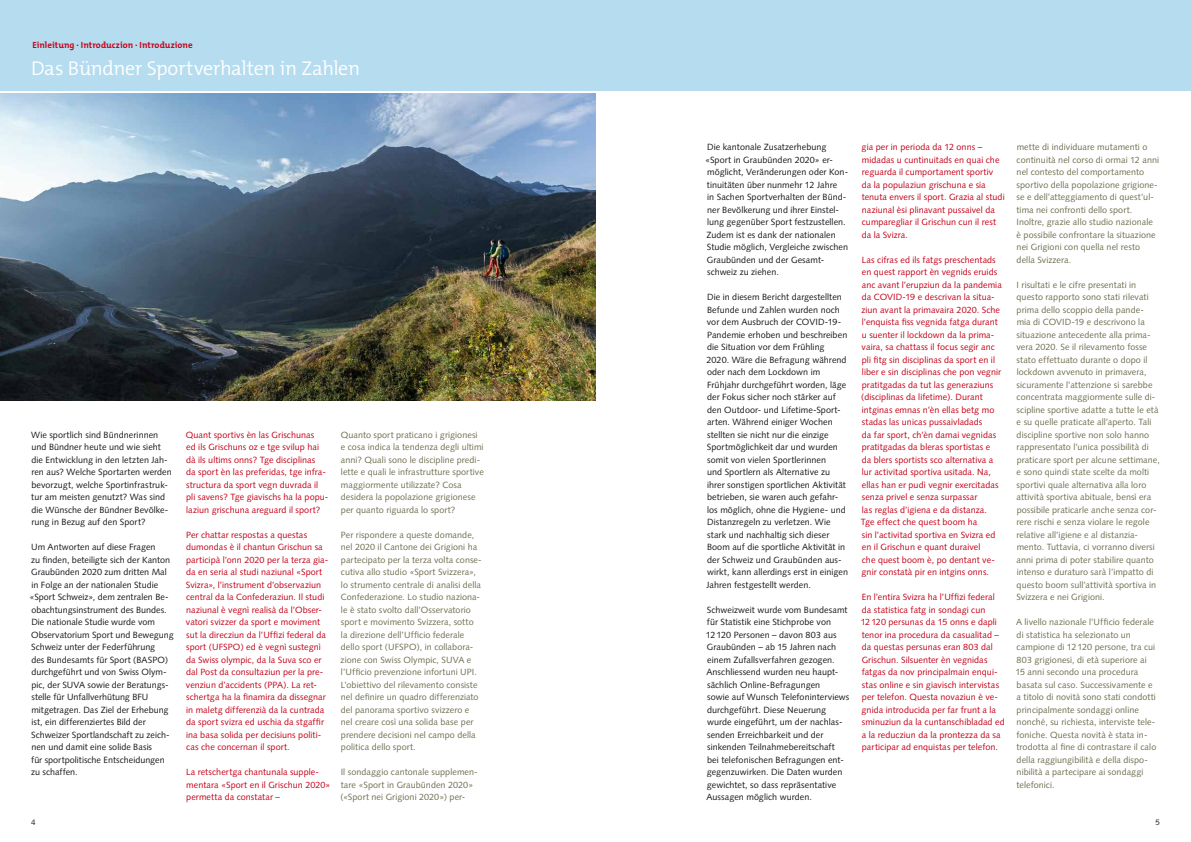
<style>
.page{position:relative;width:1191px;height:842px;background:#fff}
.page>*{position:absolute;margin:0;border:0;box-sizing:border-box;transform-origin:0 0}
.t1{font:300 20px "The Mix B4";letter-spacing:-.015em;color:#fff}
.t2{font:9px/12.5px "Syntax";letter-spacing:.005em;color:#716e51}
.t3{font:9px/12.5px "Syntax";letter-spacing:.005em;color:#c50219}
.t4{font:9px/12.5px "Syntax";letter-spacing:.005em;color:#1a171c}
.t5{font:700 9px "The Mix B7";letter-spacing:.005em;color:#c50219}
.t6{font:8px "Syntax";color:#1a171c}
</style>
<div class="page">
<div style="left:0;top:0;width:595px;height:91px;background:#b6dcef"></div>
<div style="left:595px;top:0;width:596px;height:91px;background:#b6dcef"></div>
<img style="left:0;top:94px;width:595px;height:306px">
<p class="t5" style="left:32px;top:40px;width:162px">Einleitung · Introduczion · Introduzione</p>
<h1 class="t1" style="left:31px;top:58px;width:330px">Das Bündner Sportverhalten in Zahlen</h1>
<p class="t4" style="left:31px;top:428px;width:142px">Wie sportlich sind Bündnerinnen und Bündner heute und wie sieht die Entwicklung in den letzten Jah&shy;ren aus? Welche Sportarten werden bevorzugt, welche Sportinfrastruk&shy;tur am meisten genutzt? Was sind die Wünsche der Bündner Bevölke&shy;rung in Bezug auf den Sport?</p>
<p class="t4" style="left:29px;top:541px;width:146px">Um Antworten auf diese Fragen<br>zu finden, beteiligte sich der Kanton<br>Graubünden 2020 zum dritten Mal in Folge an der nationalen Studie «Sport Schweiz», dem zentralen Be&shy;obachtungsinstrument des Bundes.<br>Die nationale Studie wurde vom<br>Observatorium Sport und Bewegung<br>Schweiz unter der Federführung<br>des Bundesamts für Sport (BASPO) durchgeführt und von Swiss Olym&shy;pic, der SUVA sowie der Beratungs&shy;stelle für Unfallverhütung BFU mitgetragen. Das Ziel der Erhebung ist, ein differenziertes Bild der<br>Schweizer Sportlandschaft zu zeich&shy;nen und damit eine solide Basis<br>für sportpolitische Entscheidungen zu schaffen.</p>
<p class="t3" style="left:186px;top:428px;width:144px">Quant sportivs èn las Grischunas<br>ed ils Grischuns oz e tge svilup hai dà ils ultims onns? Tge disciplinas<br>da sport èn las preferidas, tge infra&shy;structura da sport vegn duvrada il pli savens? Tge giavischs ha la popu&shy;laziun grischuna areguard il sport?</p>
<p class="t3" style="left:186px;top:528px;width:144px">Per chattar respostas a questas dumondas è il chantun Grischun sa participà l’onn 2020 per la terza gia&shy;da en seria al studi naziunal «Sport Svizra», l’instrument d’observaziun central da la Confederaziun. Il studi naziunal è vegnì realisà da l’Obser&shy;vatori svizzer da sport e moviment sut la direcziun da l’Uffizi federal da sport (UFSPO) ed è vegnì sustegnì da Swiss olympic, da la Suva sco er dal Post da consultaziun per la pre&shy;venziun d’accidents (PPA). La ret&shy;schertga ha la finamira da dissegnar in maletg differenzià da la cuntrada da sport svizra ed uschia da stgaffir ina basa solida per decisiuns politi&shy;cas che concernan il sport.</p>
<p class="t3" style="left:186px;top:766px;width:146px">La retschertga chantunala supple&shy;mentara «Sport en il Grischun 2020» permetta da constatar –</p>
<p class="t2" style="left:341px;top:428px;width:145px">Quanto sport praticano i grigionesi e cosa indica la tendenza degli ultimi anni? Quali sono le discipline predi&shy;lette e quali le infrastrutture sportive maggiormente utilizzate? Cosa desidera la popolazione grigionese per quanto riguarda lo sport?</p>
<p class="t2" style="left:341px;top:528px;width:143px">Per rispondere a queste domande, nel 2020 il Cantone dei Grigioni ha partecipato per la terza volta conse&shy;cutiva allo studio «Sport Svizzera», lo strumento centrale di analisi della Confederazione. Lo studio naziona&shy;le è stato svolto dall’Osservatorio sport e movimento Svizzera, sotto la direzione dell’Ufficio federale dello sport (UFSPO), in collabora&shy;zione con Swiss Olympic, SUVA e l’Ufficio prevenzione infortuni UPI.<br>L’obiettivo del rilevamento consiste nel definire un quadro differenziato del panorama sportivo svizzero e nel creare così una solida base per prendere decisioni nel campo della politica dello sport.</p>
<p class="t2" style="left:340px;top:766px;width:139px">Il sondaggio cantonale supplemen&shy;tare «Sport in Graubünden 2020» («Sport nei Grigioni 2020») per-</p>
<p class="t4" style="left:705px;top:141px;width:144px">Die kantonale Zusatzerhebung «Sport in Graubünden 2020» er&shy;möglicht, Veränderungen oder Kon&shy;tinuitäten über nunmehr 12 Jahre<br>in Sachen Sportverhalten der Bünd&shy;ner Bevölkerung und ihrer Einstel&shy;lung gegenüber Sport festzustellen.<br>Zudem ist es dank der nationalen<br>Studie möglich, Vergleiche zwischen<br>Graubünden und der Gesamt&shy;schweiz zu ziehen.</p>
<p class="t4" style="left:706px;top:291px;width:143px">Die in diesem Bericht dargestellten Befunde und Zahlen wurden noch vor dem Ausbruch der COVID-19- Pandemie erhoben und beschreiben die Situation vor dem Frühling 2020. Wäre die Befragung während oder nach dem Lockdown im Frühjahr durchgeführt worden, läge der Fokus sicher noch stärker auf den Outdoor- und Lifetime-Sport&shy;arten. Während einiger Wochen stellten sie nicht nur die einzige Sportmöglichkeit dar und wurden somit von vielen Sportlerinnen<br>und Sportlern als Alternative zu ihrer sonstigen sportlichen Aktivität betrieben, sie waren auch gefahr&shy;los möglich, ohne die Hygiene- und Distanzregeln zu verletzen. Wie stark und nachhaltig sich dieser Boom auf die sportliche Aktivität in der Schweiz und Graubünden aus&shy;wirkt, kann allerdings erst in einigen Jahren festgestellt werden.</p>
<p class="t4" style="left:706px;top:603px;width:145px">Schweizweit wurde vom Bundesamt für Statistik eine Stichprobe von<br>12120 Personen – davon 803 aus<br>Graubünden – ab 15 Jahren nach einem Zufallsverfahren gezogen.<br>Anschliessend wurden neu haupt&shy;sächlich Online-Befragungen<br>sowie auf Wunsch Telefoninterviews durchgeführt. Diese Neuerung wurde eingeführt, um der nachlas&shy;senden Erreichbarkeit und der sinkenden Teilnahmebereitschaft<br>bei telefonischen Befragungen ent&shy;gegenzuwirken. Die Daten wurden gewichtet, so dass repräsentative<br>Aussagen möglich wurden.</p>
<p class="t3" style="left:861px;top:141px;width:145px">gia per in perioda da 12 onns – midadas u cuntinuitads en quai che reguarda il cumportament sportiv da la populaziun grischuna e sia tenuta envers il sport. Grazia al studi naziunal èsi plinavant pussaivel da cumparegliar il Grischun cun il rest da la Svizra.</p>
<p class="t3" style="left:861px;top:253px;width:142px">Las cifras ed ils fatgs preschentads en quest rapport èn vegnids eruids anc avant l’erupziun da la pandemia da COVID-19 e descrivan la situa&shy;ziun avant la primavaira 2020. Sche l’enquista fiss vegnida fatga durant u suenter il lockdown da la prima&shy;vaira, sa chattass il focus segir anc pli fitg sin disciplinas da sport en il liber e sin disciplinas che pon vegnir pratitgadas da tut las generaziuns (disciplinas da lifetime). Durant intginas emnas n’èn ellas betg mo stadas las unicas pussaivladads<br>da far sport, ch’èn damai vegnidas pratitgadas da bleras sportistas e<br>da blers sportists sco alternativa a lur activitad sportiva usitada. Na, ellas han er pudì vegnir exercitadas senza privel e senza surpassar<br>las reglas d’igiena e da distanza.<br>Tge effect che quest boom ha<br>sin l’activitad sportiva en Svizra ed en il Grischun e quant duraivel<br>che quest boom è, po dentant ve&shy;gnir constatà pir en intgins onns.</p>
<p class="t3" style="left:860px;top:591px;width:145px">En l’entira Svizra ha l’Uffizi federal da statistica fatg in sondagi cun 12120 persunas da 15 onns e dapli tenor ina procedura da casualitad – da questas persunas eran 803 dal Grischun. Silsuenter èn vegnidas fatgas da nov principalmain enqui&shy;stas online e sin giavisch intervistas per telefon. Questa novaziun è ve&shy;gnida introducida per far frunt a la sminuziun da la cuntanschibladad ed a la reducziun da la prontezza da sa participar ad enquistas per telefon.</p>
<p class="t2" style="left:1016px;top:141px;width:144px">mette di individuare mutamenti o continuità nel corso di ormai 12 anni nel contesto del comportamento sportivo della popolazione grigione&shy;se e dell’atteggiamento di quest’ul&shy;tima nei confronti dello sport.<br>Inoltre, grazie allo studio nazionale è possibile confrontare la situazione nei Grigioni con quella nel resto della Svizzera.</p>
<p class="t2" style="left:1016px;top:278px;width:145px">I risultati e le cifre presentati in questo rapporto sono stati rilevati prima dello scoppio della pande&shy;mia di COVID-19 e descrivono la situazione antecedente alla prima&shy;vera 2020. Se il rilevamento fosse stato effettuato durante o dopo il lockdown avvenuto in primavera, sicuramente l’attenzione si sarebbe concentrata maggiormente sulle di&shy;scipline sportive adatte a tutte le età e su quelle praticate all’aperto. Tali discipline sportive non solo hanno rappresentato l’unica possibilità di praticare sport per alcune settimane, e sono quindi state scelte da molti sportivi quale alternativa alla loro attività sportiva abituale, bensì era possibile praticarle anche senza cor&shy;rere rischi e senza violare le regole relative all’igiene e al distanzia&shy;mento. Tuttavia, ci vorranno diversi anni prima di poter stabilire quanto intenso e duraturo sarà l’impatto di questo boom sull’attività sportiva in Svizzera e nei Grigioni.</p>
<p class="t2" style="left:1015px;top:616px;width:142px">A livello nazionale l’Ufficio federale di statistica ha selezionato un campione di 12120 persone, tra cui 803 grigionesi, di età superiore ai 15 anni secondo una procedura basata sul caso. Successivamente e a titolo di novità sono stati condotti principalmente sondaggi online nonché, su richiesta, interviste tele&shy;foniche. Questa novità è stata in&shy;trodotta al fine di contrastare il calo della raggiungibilità e della dispo&shy;nibilità a partecipare ai sondaggi telefonici.</p>
<p class="t6" style="left:31px;top:818px;width:6px">4</p>
<p class="t6" style="left:1155px;top:818px;width:6px">5</p>
</div>
